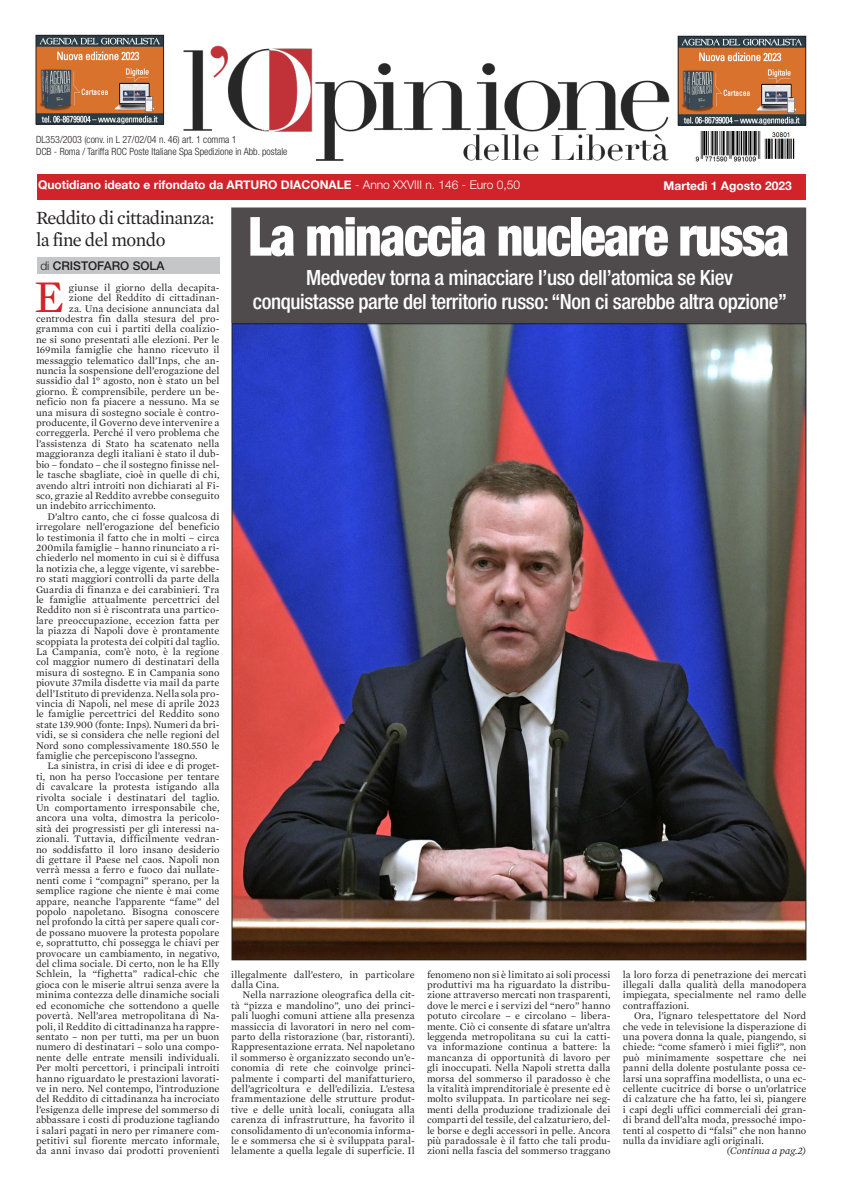
<style>
.page{position:relative;width:842px;height:1191px;background:#fff}
.page>*{position:absolute;margin:0;border:0;box-sizing:border-box;transform-origin:0 0}
.t1{font:900 condensed 54px "Helvetica Neue LT Std";letter-spacing:-.03em;color:#fff;scale:.94 1}
.t2{font:46.2px "Mercury Text G1";color:#d1232a}
.t3{font:500 condensed 21px "Helvetica Neue LT Std";letter-spacing:-.02em;color:#fff}
.t4{font:19px/22px "Mercury Text G1";letter-spacing:-.03em;color:#231f20}
.t5{font:700 12px "Helvetica Neue";color:#fff}
.t6{font:500 12px "Helvetica Neue";color:#231f20}
.t7{font:10.2px/10.4px "Mercury Text G1";letter-spacing:.005em;color:#231f20;text-align:justify}
.t8{font:italic 10.2px "Mercury Text G1";color:#231f20}
.t9{font:300 condensed 10px "Helvetica Neue LT Std";color:#231f20}
.s1{font-weight:300}
</style>
<div class="page">
<img style="left:38px;top:37px;width:124px;height:85px">
<div style="left:36px;top:35px;width:128px;height:89px;border:1px solid #231f20"></div>
<img style="left:183px;top:45px;width:487px;height:116px">
<div style="left:36px;top:174px;width:769px;height:25px;background:#d1232a"></div>
<div style="left:37px;top:257px;width:183px;height:16px;background:#c5c6c8"></div>
<img style="left:694px;top:132px;width:101px;height:30px">
<img style="left:680px;top:38px;width:124px;height:85px">
<div style="left:678px;top:36px;width:128px;height:89px;border:1px solid #231f20"></div>
<img style="left:233px;top:325px;width:571px;height:633px">
<div style="left:232px;top:208px;width:574px;height:115px;background:#4f4b4c"></div>
<div style="left:231px;top:207px;width:575px;height:116px;border:1px solid #231f20"></div>
<p class="t9" style="left:36px;top:134px;width:202px">DL353/2003 (conv. in L 27/02/04 n. 46) art. 1 comma 1</p>
<p class="t9" style="left:36px;top:146px;width:253px">DCB - Roma / Tariffa ROC Poste Italiane Spa Spedizione in Abb. postale</p>
<p class="t5" style="left:38px;top:177px;width:484px">Quotidiano ideato e rifondato da ARTURO DIACONALE <span class="s1">- Anno XXVIII n. 146 - Euro 0,50</span></p>
<p class="t5" style="left:663px;top:178px;width:130px">Martedì 1 Agosto 2023</p>
<p class="t4" style="left:36px;top:207px;width:180px">Reddito di cittadinanza: la fine del mondo</p>
<p class="t6" style="left:40px;top:258px;width:126px"><span class="s1">di</span> CRISTOFARO SOLA</p>
<p class="t2" style="left:34px;top:269px;width:31px">E</p>
<p class="t7" style="left:69px;top:282px;width:152px">giunse il giorno della decapita-</p>
<p class="t7" style="left:69px;top:293px;width:152px">zione del Reddito di cittadinan-</p>
<p class="t7" style="left:69px;top:303px;width:152px">za. Una decisione annunciata dal</p>
<p class="t7" style="left:36px;top:313px;width:185px">centrodestra fin dalla stesura del pro-</p>
<p class="t7" style="left:36px;top:324px;width:185px">gramma con cui i partiti della coalizio-</p>
<p class="t7" style="left:36px;top:334px;width:185px">ne si sono presentati alle elezioni. Per le</p>
<p class="t7" style="left:36px;top:345px;width:185px">169mila famiglie che hanno ricevuto il</p>
<p class="t7" style="left:36px;top:355px;width:185px">messaggio telematico dall’Inps, che an-</p>
<p class="t7" style="left:36px;top:365px;width:185px">nuncia la sospensione dell’erogazione del</p>
<p class="t7" style="left:36px;top:376px;width:185px">sussidio dal 1° agosto, non è stato un bel</p>
<p class="t7" style="left:36px;top:386px;width:185px">giorno. È comprensibile, perdere un be-</p>
<p class="t7" style="left:36px;top:397px;width:185px">neficio non fa piacere a nessuno. Ma se</p>
<p class="t7" style="left:36px;top:407px;width:185px">una misura di sostegno sociale è contro-</p>
<p class="t7" style="left:36px;top:417px;width:185px">producente, il Governo deve intervenire a</p>
<p class="t7" style="left:36px;top:428px;width:185px">correggerla. Perché il vero problema che</p>
<p class="t7" style="left:36px;top:438px;width:185px">l’assistenza di Stato ha scatenato nella</p>
<p class="t7" style="left:36px;top:449px;width:185px">maggioranza degli italiani è stato il dub-</p>
<p class="t7" style="left:36px;top:459px;width:185px">bio – fondato – che il sostegno finisse nel-</p>
<p class="t7" style="left:36px;top:469px;width:185px">le tasche sbagliate, cioè in quelle di chi,</p>
<p class="t7" style="left:36px;top:480px;width:185px">avendo altri introiti non dichiarati al Fi-</p>
<p class="t7" style="left:36px;top:490px;width:185px">sco, grazie al Reddito avrebbe conseguito</p>
<p class="t7" style="left:36px;top:501px;width:121px">un indebito arricchimento.</p>
<p class="t7" style="left:36px;top:511px;width:185px;text-indent:11px">D’altro canto, che ci fosse qualcosa di irregolare nell’erogazione del beneficio lo testimonia il fatto che in molti – circa 200mila famiglie – hanno rinunciato a ri&shy;chiederlo nel momento in cui si è diffusa la notizia che, a legge vigente, vi sarebbe&shy;ro stati maggiori controlli da parte della Guardia di finanza e dei carabinieri. Tra le famiglie attualmente percettrici del Reddito non si è riscontrata una partico&shy;lare preoccupazione, eccezion fatta per la piazza di Napoli dove è prontamente scoppiata la protesta dei colpiti dal taglio.<br>La Campania, com’è noto, è la regione col maggior numero di destinatari della misura di sostegno. E in Campania sono piovute 37mila disdette via mail da parte dell’Istituto di previdenza. Nella sola pro&shy;vincia di Napoli, nel mese di aprile 2023 le famiglie percettrici del Reddito sono state 139.900 (fonte: Inps). Numeri da bri&shy;vidi, se si considera che nelle regioni del Nord sono complessivamente 180.550 le famiglie che percepiscono l’assegno.</p>
<p class="t7" style="left:36px;top:761px;width:185px;text-indent:11px">La sinistra, in crisi di idee e di proget&shy;ti, non ha perso l’occasione per tentare di cavalcare la protesta istigando alla rivolta sociale i destinatari del taglio.<br>Un comportamento irresponsabile che, ancora una volta, dimostra la pericolo&shy;sità dei progressisti per gli interessi na&shy;zionali. Tuttavia, difficilmente vedran&shy;no soddisfatto il loro insano desiderio di gettare il Paese nel caos. Napoli non verrà messa a ferro e fuoco dai nullate&shy;nenti come i “compagni” sperano, per la semplice ragione che niente è mai come appare, neanche l’apparente “fame” del popolo napoletano. Bisogna conoscere nel profondo la città per sapere quali cor&shy;de possano muovere la protesta popolare e, soprattutto, chi possegga le chiavi per provocare un cambiamento, in negativo, del clima sociale. Di certo, non le ha Elly Schlein, la “fighetta” radical-chic che gioca con le miserie altrui senza avere la minima contezza delle dinamiche sociali ed economiche che sottendono a quelle povertà. Nell’area metropolitana di Na&shy;poli, il Reddito di cittadinanza ha rappre&shy;sentato – non per tutti, ma per un buon numero di destinatari – solo una compo&shy;nente delle entrate mensili individuali.<br>Per molti percettori, i principali introiti hanno riguardato le prestazioni lavorati&shy;ve in nero. Nel contempo, l’introduzione del Reddito di cittadinanza ha incrociato l’esigenza delle imprese del sommerso di abbassare i costi di produzione tagliando i salari pagati in nero per rimanere com&shy;petitivi sul fiorente mercato informale, da anni invaso dai prodotti provenienti</p>
<p class="t1" style="left:248px;top:203px;width:577px">La minaccia nucleare russa</p>
<p class="t3" style="left:306px;top:265px;width:428px">Medvedev torna a minacciare l’uso dell’atomica se Kiev</p>
<p class="t3" style="left:253px;top:289px;width:535px">conquistasse parte del territorio russo: “Non ci sarebbe altra opzione”</p>
<p class="t7" style="left:231px;top:969px;width:185px">illegalmente dall’estero, in particolare dalla Cina.</p>
<p class="t7" style="left:231px;top:989px;width:185px;text-indent:11px">Nella narrazione oleografica della cit&shy;tà “pizza e mandolino”, uno dei princi&shy;pali luoghi comuni attiene alla presenza massiccia di lavoratori in nero nel com&shy;parto della ristorazione (bar, ristoranti).<br>Rappresentazione errata. Nel napoletano il sommerso è organizzato secondo un’e&shy;conomia di rete che coinvolge princi&shy;palmente i comparti del manifatturiero, dell’agricoltura e dell’edilizia. L’estesa frammentazione delle strutture produt&shy;tive e delle unità locali, coniugata alla carenza di infrastrutture, ha favorito il consolidamento di un’economia informa&shy;le e sommersa che si è sviluppata paral&shy;lelamente a quella legale di superficie. Il</p>
<p class="t7" style="left:427px;top:969px;width:185px">fenomeno non si è limitato ai soli processi produttivi ma ha riguardato la distribu&shy;zione attraverso mercati non trasparenti, dove le merci e i servizi del “nero” hanno potuto circolare – e circolano – libera&shy;mente. Ciò ci consente di sfatare un’altra leggenda metropolitana su cui la catti&shy;va informazione continua a battere: la mancanza di opportunità di lavoro per gli inoccupati. Nella Napoli stretta dalla morsa del sommerso il paradosso è che la vitalità imprenditoriale è presente ed è molto sviluppata. In particolare nei seg&shy;menti della produzione tradizionale dei comparti del tessile, del calzaturiero, del&shy;le borse e degli accessori in pelle. Ancora più paradossale è il fatto che tali produ&shy;zioni nella fascia del sommerso traggano</p>
<p class="t7" style="left:623px;top:969px;width:185px">la loro forza di penetrazione dei mercati illegali dalla qualità della manodopera impiegata, specialmente nel ramo delle contraffazioni.</p>
<p class="t7" style="left:623px;top:1010px;width:185px;text-indent:11px">Ora, l’ignaro telespettatore del Nord che vede in televisione la disperazione di una povera donna la quale, piangendo, si chiede: “come sfamerò i miei figli?”, non può minimamente sospettare che nei panni della dolente postulante possa ce&shy;larsi una sopraffina modellista, o una ec&shy;cellente cucitrice di borse o un’orlatrice di calzature che ha fatto, lei sì, piangere i capi degli uffici commerciali dei gran&shy;di brand dell’alta moda, pressoché impo&shy;tenti al cospetto di “falsi” che non hanno nulla da invidiare agli originali.</p>
<p class="t8" style="left:727px;top:1145px;width:81px">(Continua a pag.2)</p>
</div>
